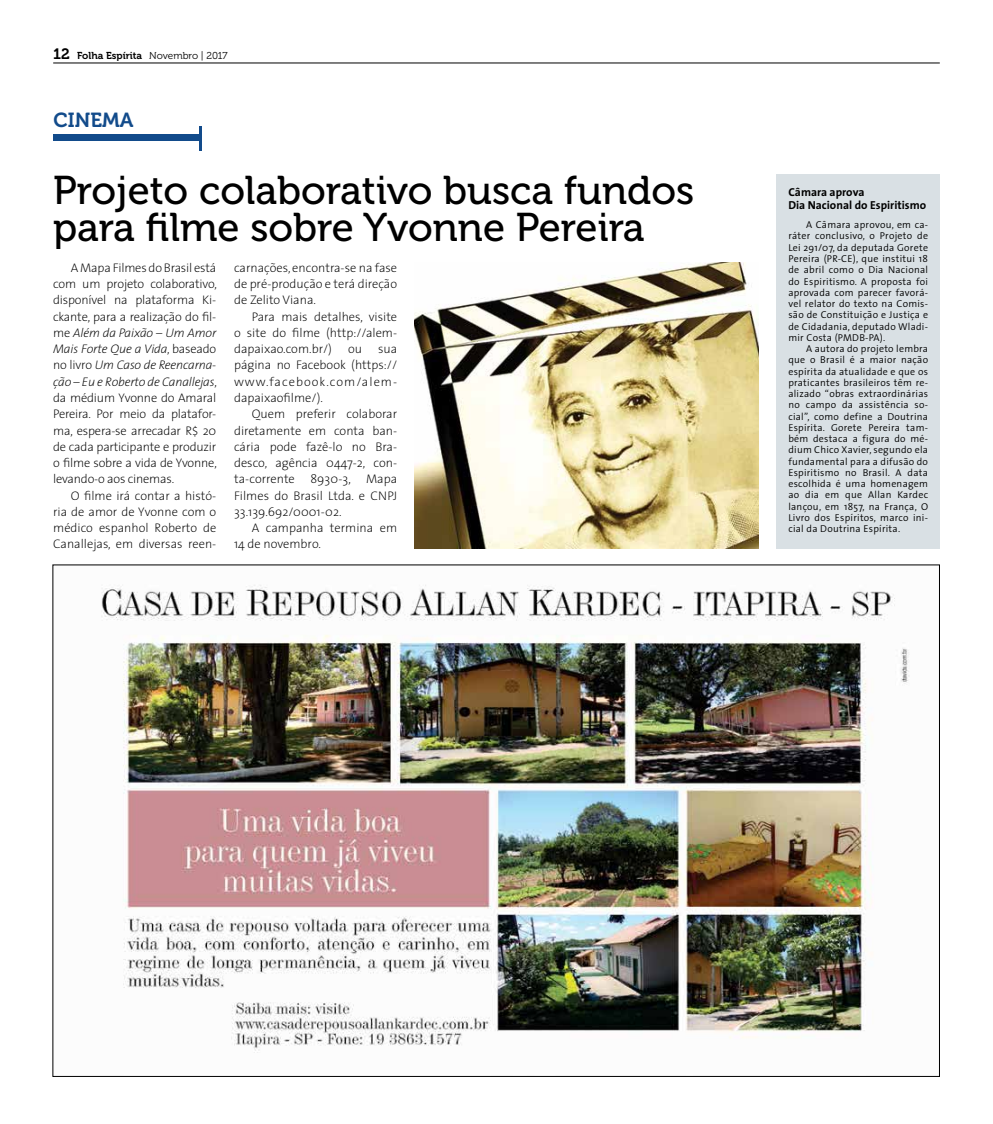
<style>
.page{position:relative;width:993px;height:1124px;background:#fff}
.page>*{position:absolute;margin:0;border:0;box-sizing:border-box;transform-origin:0 0}
.t1{font:40px/36.1px "Museo 500";color:#000}
.t2{font:20.25px "Museo 700";color:#124b8b}
.t3{font:200 12.5px/16.2px "The Sans 2";color:#000;text-align:justify}
.t4{font:11.62px/13px "The Sans 7 Bold Plain";color:#000}
.t5{font:300 10px/11.2px "The Sans 4";letter-spacing:.025em;color:#000;text-align:justify}
.t6{font:10px "Museo 700";color:#000}
.s1{font-size:15px}
.s2{font-family:"Museo 300"}
.s3{font-style:italic}
</style>
<div class="page">
<hr style="left:53px;top:63px;width:886px;height:1px;background:#000">
<div style="left:776px;top:174px;width:163px;height:374px;background:#d9e0e4"></div>
<img style="left:101px;top:585px;width:809px;height:468px">
<div style="left:53px;top:134px;width:148px;height:7px;background:#124b8b"></div>
<hr style="left:199px;top:126px;width:2px;height:24px;background:#124b8b">
<img style="left:415px;top:262px;width:343px;height:286px">
<p class="t6" style="left:53px;top:50px;width:176px"><span class="s1">12</span> Folha Espírita <span class="s2">Novembro | 2017</span></p>
<h2 class="t2" style="left:54px;top:108px;width:81px">CINEMA</h2>
<h1 class="t1" style="left:53px;top:173px;width:642px">Projeto colaborativo busca fundos para filme sobre Yvonne Pereira</h1>
<p class="t3" style="left:234px;top:259px;width:164px">carnações, encontra-se na fase de pré-produção e terá direção de Zelito Viana.</p>
<p class="t3" style="left:234px;top:308px;width:164px;text-indent:18px">Para mais detalhes, visite o site do filme (http://alem&shy;dapaixao.com.br/)</p>
<p class="t3" style="left:53px;top:259px;width:165px;text-indent:18px">A Mapa Filmes do Brasil está com um projeto colaborativo, disponível na plataforma Ki&shy;ckante, para a realização do fil&shy;me <span class="s3">Além da Paixão – Um Amor Mais Forte Que a Vida</span>, baseado no livro <span class="s3">Um Caso de Reencarna&shy;ção – Eu e Roberto de Canallejas</span>, da médium Yvonne do Amaral Pereira. Por meio da platafor&shy;ma, espera-se arrecadar R$ 20 de cada participante e produzir o filme sobre a vida de Yvonne, levando-o aos cinemas.</p>
<p class="t3" style="left:53px;top:486px;width:165px;text-indent:18px">O filme irá contar a histó&shy;ria de amor de Yvonne com o médico espanhol Roberto de Canallejas, em diversas reen-</p>
<p class="t3" style="left:234px;top:340px;width:165px;text-indent:144px">sua página no Facebook (https:// www.facebook.com/alem&shy;dapaixaofilme/).</p>
<p class="t3" style="left:234px;top:405px;width:165px;text-indent:18px">Quem preferir colaborar diretamente em conta ban&shy;cária pode fazê-lo no Bra&shy;desco, agência 0447-2, con&shy;ta-corrente 8930-3, Mapa Filmes do Brasil Ltda. e CNPJ 33.139.692/0001-02.</p>
<p class="t3" style="left:234px;top:519px;width:164px;text-indent:18px">A campanha termina em<br>14 de novembro.</p>
<p class="t3" style="left:348px;top:340px;width:15px">ou</p>
<p class="t4" style="left:788px;top:185px;width:139px">Câmara aprova<br>Dia Nacional do Espiritismo</p>
<p class="t5" style="left:788px;top:219px;width:141px;text-indent:18px">A Câmara aprovou, em ca&shy;ráter conclusivo, o Projeto de Lei 291/07, da deputada Gorete Pereira (PR-CE), que institui 18 de abril como o Dia Nacional do Espiritismo. A proposta foi aprovada com parecer favorá&shy;vel relator do texto na Comis&shy;são de Constituição e Justiça e de Cidadania, deputado Wladi&shy;mir Costa (PMDB-PA).</p>
<p class="t5" style="left:788px;top:342px;width:141px;text-indent:18px">A autora do projeto lembra que o Brasil é a maior nação espírita da atualidade e que os praticantes brasileiros têm re&shy;alizado “obras extraordinárias no campo da assistência so&shy;cial”, como define a Doutrina Espírita. Gorete Pereira tam&shy;bém destaca a figura do mé&shy;dium Chico Xavier, segundo ela fundamental para a difusão do Espiritismo no Brasil. A data escolhida é uma homenagem ao dia em que Allan Kardec lançou, em 1857, na França, O Livro dos Espíritos, marco ini&shy;cial da Doutrina Espírita.</p>
</div>
